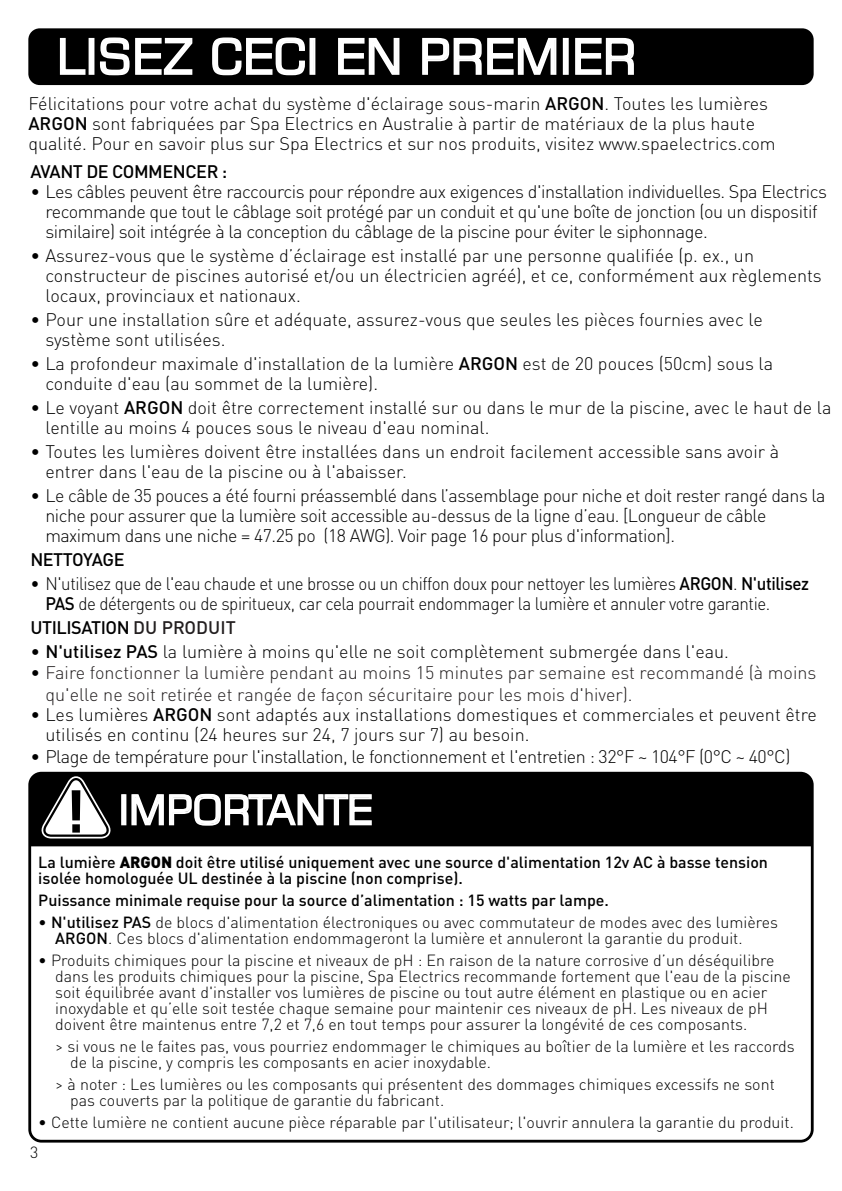
<style>
.page{position:relative;width:842px;height:1191px;background:#fff}
.page>*{position:absolute;margin:0;border:0;box-sizing:border-box;transform-origin:0 0}
.t1{font:48px "Square 721 BT";color:#fff}
.t2{font:40px "Square 721 BT";color:#fff}
.t3{font:300 18px/20px "DINOT";letter-spacing:-.005em;color:#000}
.t4{font:300 18px/20px "DINOT";letter-spacing:-.025em;color:#000}
.t5{font:300 18px/20px "DINOT";letter-spacing:-.025em;color:#000;scale:.94 1}
.t6{font:300 18px/21.6px "DINOT";color:#231f20}
.t7{font:500 18px "DINOT";letter-spacing:-.025em;color:#000}
.t8{font:300 16px/16px "DINOT";color:#000}
.t9{font:500 16px/16px "DINOT";color:#000}
.s1{font-weight:500}
.s2{color:#231f20}
.s3{color:#000}
.s4{font-weight:900}
</style>
<div class="page">
<div style="left:32px;top:776px;width:778px;height:70px;background:#000"></div>
<div style="left:121px;top:794px;width:5px;height:31px;border:2px solid #fff"></div>
<svg style="left:130px;top:787px;width:243px;height:41px"></svg>
<svg style="left:40px;top:776px;width:77px;height:65px"></svg>
<div style="left:28px;top:772px;width:786px;height:370px;border:3px solid #000;border-radius:12px"></div>
<div style="left:28px;top:28px;width:786px;height:57px;background:#000;border-radius:11px"></div>
<svg style="left:59px;top:37px;width:27px;height:38px"></svg>
<div style="left:89px;top:38px;width:5px;height:37px;border:2px solid #fff"></div>
<svg style="left:99px;top:37px;width:94px;height:39px"></svg>
<svg style="left:212px;top:37px;width:93px;height:39px"></svg>
<div style="left:309px;top:38px;width:6px;height:37px;border:2px solid #fff"></div>
<svg style="left:338px;top:37px;width:62px;height:38px"></svg>
<svg style="left:422px;top:37px;width:135px;height:38px"></svg>
<div style="left:563px;top:38px;width:6px;height:37px;border:2px solid #fff"></div>
<svg style="left:575px;top:37px;width:59px;height:38px"></svg>
<h1 class="t1" style="left:57px;top:26px;width:581px">LISEZ CECI EN PREMIER</h1>
<p class="t3" style="left:28px;top:94px;width:749px">Félicitations pour votre achat du système d'éclairage sous-marin <span class="s1">ARGON</span>. Toutes les lumières<br><span class="s1">ARGON</span> sont fabriquées par Spa Electrics en Australie à partir de matériaux de la plus haute qualité. Pour en savoir plus sur Spa Electrics et sur nos produits, visitez www.spaelectrics.com</p>
<p class="t7" style="left:30px;top:160px;width:198px">AVANT DE COMMENCER :</p>
<p class="t4" style="left:45px;top:181px;width:783px;text-indent:-15px">• Les câbles peuvent être raccourcis pour répondre aux exigences d'installation individuelles. Spa Electrics recommande que tout le câblage soit protégé par un conduit et qu'une boîte de jonction (ou un dispositif similaire) soit intégrée à la conception du câblage de la piscine pour éviter le siphonnage.</p>
<p class="t3" style="left:45px;top:245px;width:778px;text-indent:-15px">• Assurez-vous que le système d’éclairage est installé par une personne qualifiée (p. ex., un constructeur de piscines autorisé et/ou un électricien agréé), et ce, conformément aux règlements locaux, provinciaux et nationaux.</p>
<p class="t3" style="left:45px;top:309px;width:719px;text-indent:-15px">• Pour une installation sûre et adéquate, assurez-vous que seules les pièces fournies avec le système sont utilisées.</p>
<p class="t3" style="left:45px;top:353px;width:729px;text-indent:-15px">• La profondeur maximale d'installation de la lumière <span class="s1">ARGON</span> est de 20 pouces (50cm) sous la conduite d'eau (au sommet de la lumière).</p>
<p class="t3" style="left:45px;top:397px;width:788px;text-indent:-15px">• Le voyant <span class="s1">ARGON</span> doit être correctement installé sur ou dans le mur de la piscine, avec le haut de la lentille au moins 4 pouces sous le niveau d'eau nominal.</p>
<p class="t3" style="left:45px;top:441px;width:735px;text-indent:-15px">• Toutes les lumières doivent être installées dans un endroit facilement accessible sans avoir à entrer dans l'eau de la piscine ou à l'abaisser.</p>
<p class="t4" style="left:45px;top:485px;width:782px;text-indent:-15px">• Le câble de 35 pouces a été fourni préassemblé dans l’assemblage pour niche et doit rester rangé dans la niche pour assurer que la lumière soit accessible au-dessus de la ligne d’eau. [Longueur de câble maximum dans une niche = 47.25 po (18 AWG). Voir page 16 pour plus d'information].</p>
<p class="t7" style="left:30px;top:548px;width:96px">NETTOYAGE</p>
<p class="t5" style="left:45px;top:573px;width:814px;text-indent:-15px">• N'utilisez que de l'eau chaude et une brosse ou un chiffon doux pour nettoyer les lumières <span class="s1">ARGON</span>. <span class="s1">N'utilisez<br>PAS</span> de détergents ou de spiritueux, car cela pourrait endommager la lumière et annuler votre garantie.</p>
<p class="t7" style="left:30px;top:616px;width:207px">UTILISATION <span class="s2">DU PRODUIT</span></p>
<p class="t3" style="left:30px;top:641px;width:700px">• <span class="s1">N'utilisez PAS</span> la lumière à moins qu'elle ne soit complètement submergée dans l'eau.</p>
<p class="t6" style="left:45px;top:662px;width:773px;text-indent:-15px"><span class="s3">•</span> Faire fonctionner la lumière pendant au moins 15 minutes par semaine est recommandé (à moins qu'elle ne soit retirée et rangée de façon sécuritaire pour les mois d'hiver).</p>
<p class="t3" style="left:45px;top:704px;width:773px;text-indent:-15px">• Les lumières <span class="s1">ARGON</span> sont adaptés aux installations domestiques et commerciales et peuvent être utilisés en continu (24 heures sur 24, 7 jours sur 7) au besoin.</p>
<p class="t4" style="left:30px;top:746px;width:761px">• Plage de température pour l'installation, le fonctionnement et l'entretien : 32°F ~ 104°F (0°C ~ 40°C)</p>
<h2 class="t2" style="left:119px;top:784px;width:255px">IMPORTANTE</h2>
<p class="t9" style="left:38px;top:854px;width:731px">La lumière <span class="s4">ARGON</span> doit être utilisé uniquement avec une source d'alimentation 12v AC à basse tension isolée homologuée UL destinée à la piscine (non comprise).</p>
<p class="t9" style="left:38px;top:892px;width:572px">Puissance minimale requise pour la source d’alimentation : 15 watts par lampe.</p>
<p class="t8" style="left:55px;top:914px;width:724px;text-indent:-17px">• <span class="s1">N'utilisez PAS</span> de blocs d'alimentation électroniques ou avec commutateur de modes avec des lumières<br><span class="s1">ARGON</span>. Ces blocs d'alimentation endommageront la lumière et annuleront la garantie du produit.</p>
<p class="t8" style="left:55px;top:952px;width:737px;text-indent:-17px">• Produits chimiques pour la piscine et niveaux de pH : En raison de la nature corrosive d’un déséquilibre dans les produits chimiques pour la piscine, Spa Electrics recommande fortement que l'eau de la piscine soit équilibrée avant d'installer vos lumières de piscine ou tout autre élément en plastique ou en acier inoxydable et qu’elle soit testée chaque semaine pour maintenir ces niveaux de pH. Les niveaux de pH doivent être maintenus entre 7,2 et 7,6 en tout temps pour assurer la longévité de ces composants.</p>
<p class="t8" style="left:70px;top:1038px;width:726px;text-indent:-15px">&gt; si vous ne le faites pas, vous pourriez endommager le chimiques au boîtier de la lumière et les raccords de la piscine, y compris les composants en acier inoxydable.</p>
<p class="t8" style="left:70px;top:1076px;width:706px;text-indent:-15px">&gt; à noter : Les lumières ou les composants qui présentent des dommages chimiques excessifs ne sont pas couverts par la politique de garantie du fabricant.</p>
<p class="t8" style="left:38px;top:1114px;width:757px">• Cette lumière ne contient aucune pièce réparable par l'utilisateur; l'ouvrir annulera la garantie du produit.</p>
<p class="t8" style="left:30px;top:1144px;width:10px">3</p>
</div>
